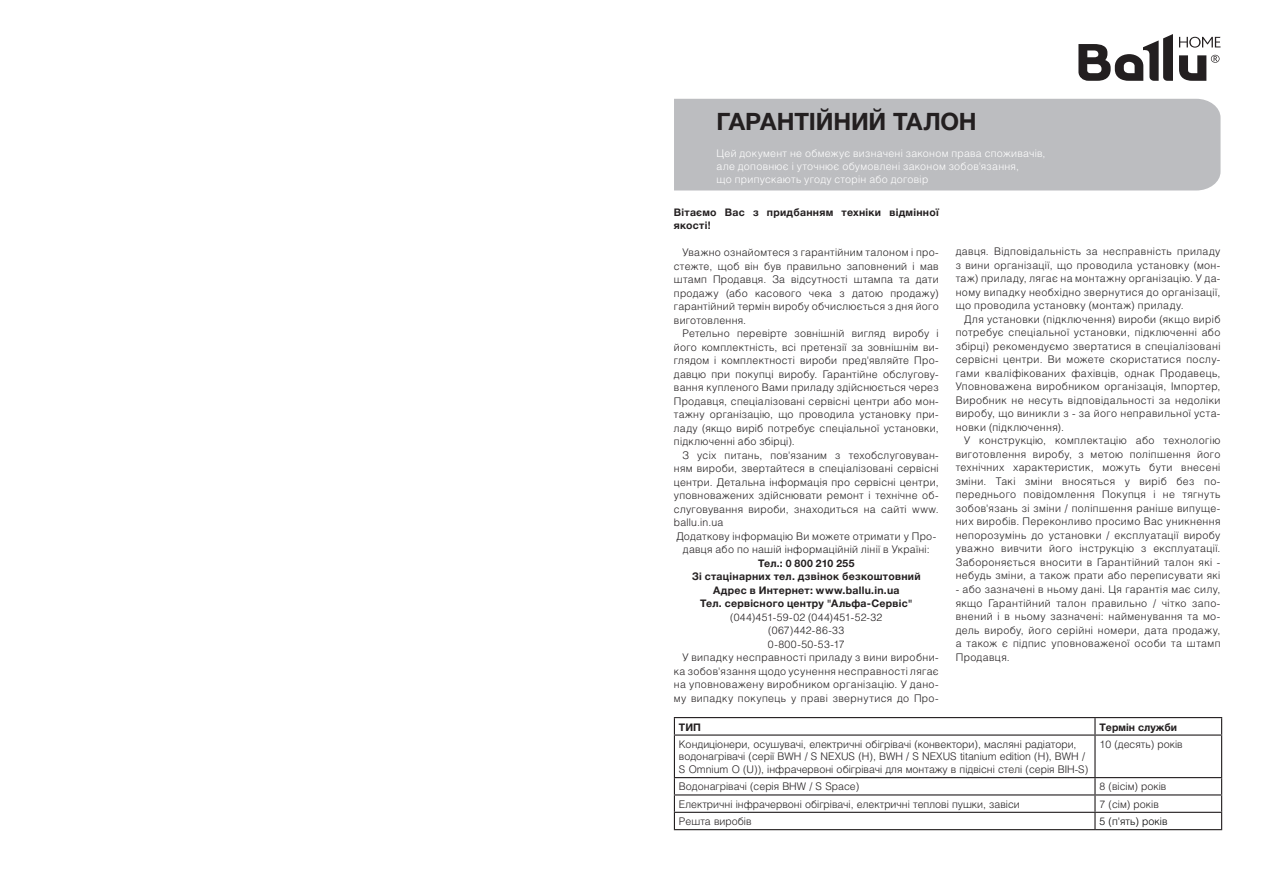
<style>
.page{position:relative;width:1263px;height:893px;background:#fff}
.page>*{position:absolute;margin:0;border:0;box-sizing:border-box;transform-origin:0 0}
.t1{font:700 24px "Helvetica Neue LTCYR";letter-spacing:-.01em;color:#231f20}
.t2{font:300 10.5px/13.5px "Helios";letter-spacing:.03em;color:#231f20;text-align:justify}
.t3{font:300 10.5px/12.6px "Helios";color:#231f20}
.t4{font:700 10.5px/13.5px "Helvetica Neue LTCYR";letter-spacing:.025em;color:#231f20}
.t5{font:300 10.5px/12.6px "Helios";letter-spacing:.025em;color:#fff}
.t6{font:300 10.5px "Helios";color:#000}
.t7{font:700 10.5px "Helvetica Neue LTCYR";color:#231f20}
</style>
<div class="page">
<div style="left:674px;top:99px;width:546px;height:91px;background:#bcbdc0"></div>
<hr style="left:674px;top:717px;width:421px;height:1px;background:#231f20">
<svg style="left:674px;top:718px;width:1px;height:16px"></svg>
<hr style="left:1095px;top:717px;width:127px;height:1px;background:#231f20">
<svg style="left:1094px;top:718px;width:1px;height:16px"></svg>
<svg style="left:1221px;top:718px;width:1px;height:16px"></svg>
<hr style="left:674px;top:734px;width:421px;height:2px;background:#231f20">
<hr style="left:674px;top:736px;width:1px;height:41px;background:#231f20">
<hr style="left:1095px;top:734px;width:127px;height:2px;background:#231f20">
<hr style="left:1094px;top:736px;width:1px;height:41px;background:#231f20">
<hr style="left:1221px;top:736px;width:1px;height:41px;background:#231f20">
<hr style="left:674px;top:777px;width:421px;height:1px;background:#231f20">
<hr style="left:1095px;top:777px;width:127px;height:1px;background:#231f20">
<hr style="left:674px;top:794px;width:421px;height:1px;background:#231f20">
<hr style="left:1095px;top:794px;width:127px;height:1px;background:#231f20">
<hr style="left:674px;top:812px;width:421px;height:1px;background:#231f20">
<svg style="left:674px;top:778px;width:1px;height:51px"></svg>
<hr style="left:1095px;top:812px;width:127px;height:1px;background:#231f20">
<svg style="left:1094px;top:778px;width:1px;height:51px"></svg>
<svg style="left:1221px;top:778px;width:1px;height:51px"></svg>
<hr style="left:674px;top:829px;width:421px;height:1px;background:#231f20">
<hr style="left:1095px;top:829px;width:127px;height:1px;background:#231f20">
<svg style="left:1078px;top:34px;width:142px;height:47px"></svg>
<h1 class="t1" style="left:717px;top:109px;width:262px">ГАРАНТІЙНИЙ ТАЛОН</h1>
<p class="t5" style="left:717px;top:147px;width:330px">Цей документ не обмежує визначені законом права споживачів, але доповнює і уточнює обумовлені законом зобов'язання,<br>що припускають угоду сторін або договір</p>
<p class="t4" style="left:674px;top:205px;width:266px">Вітаємо Вас з придбанням техніки відмінної якості!</p>
<p class="t2" style="left:674px;top:246px;width:266px;text-indent:9px">Уважно ознайомтеся з гарантійним талоном і про&shy;стежте, щоб він був правильно заповнений і мав штамп Продавця. За відсутності штампа та дати продажу (або касового чека з датою продажу) гарантійний термін виробу обчислюється з дня його виготовлення.</p>
<p class="t2" style="left:674px;top:327px;width:266px;text-indent:9px">Ретельно перевірте зовнішній вигляд виробу і його комплектність, всі претензії за зовнішнім ви&shy;глядом і комплектності вироби пред'являйте Про&shy;давцю при покупці виробу. Гарантійне обслугову&shy;вання купленого Вами приладу здійснюється через Продавця, спеціалізовані сервісні центри або мон&shy;тажну організацію, що проводила установку при&shy;ладу (якщо виріб потребує спеціальної установки, підключенні або збірці).</p>
<p class="t2" style="left:682px;top:448px;width:258px">З усіх питань, пов'язаним з техобслуговуван-</p>
<p class="t2" style="left:674px;top:462px;width:266px">ням вироби, звертайтеся в спеціалізовані сервісні</p>
<p class="t2" style="left:674px;top:475px;width:266px">центри. Детальна інформація про сервісні центри,</p>
<p class="t2" style="left:674px;top:489px;width:266px">уповноважених здійснювати ремонт і технічне об-</p>
<p class="t2" style="left:674px;top:502px;width:266px">слуговування вироби, знаходиться на сайті www.</p>
<p class="t2" style="left:674px;top:516px;width:51px">ballu.in.ua</p>
<p class="t2" style="left:676px;top:529px;width:261px">Додаткову інформацію Ви можете отримати у Про-</p>
<p class="t2" style="left:683px;top:543px;width:248px">давця або по нашій інформаційній лінії в Україні:</p>
<p class="t4" style="left:692px;top:556px;width:230px;text-align:center">Тел.: 0 800 210 255<br>Зі стацінарних тел. дзвінок безкоштовний Адрес в Интернет: www.ballu.in.ua<br>Тел. сервісного центру "Альфа-Сервіс"</p>
<p class="t2" style="left:730px;top:610px;width:154px">(044)451-59-02 (044)451-52-32</p>
<p class="t2" style="left:768px;top:624px;width:78px">(067)442-86-33</p>
<p class="t2" style="left:768px;top:637px;width:78px">0-800-50-53-17</p>
<p class="t2" style="left:682px;top:651px;width:258px">У випадку несправності приладу з вини виробни-</p>
<p class="t2" style="left:674px;top:664px;width:266px">ка зобов'язання щодо усунення несправності лягає</p>
<p class="t2" style="left:674px;top:678px;width:266px">на уповноважену виробником організацію. У дано-</p>
<p class="t2" style="left:674px;top:691px;width:266px">му випадку покупець у праві звернутися до Про-</p>
<p class="t2" style="left:956px;top:245px;width:266px">давця. Відповідальність за несправність приладу з вини організації, що проводила установку (мон&shy;таж) приладу, лягає на монтажну організацію. У да&shy;ному випадку необхідно звернутися до організації, що проводила установку (монтаж) приладу.</p>
<p class="t2" style="left:956px;top:312px;width:266px;text-indent:9px">Для установки (підключення) вироби (якщо виріб потребує спеціальної установки, підключенні або збірці) рекомендуємо звертатися в спеціалізовані сервісні центри. Ви можете скористатися послу&shy;гами кваліфікованих фахівців, однак Продавець, Уповноважена виробником організація, Імпортер, Виробник не несуть відповідальності за недоліки виробу, що виникли з за його неправильної уста&shy;новки (підключення).</p>
<p class="t2" style="left:964px;top:434px;width:258px">У конструкцію, комплектацію або технологію</p>
<p class="t2" style="left:956px;top:447px;width:266px">виготовлення виробу, з метою поліпшення його</p>
<p class="t2" style="left:956px;top:461px;width:266px">технічних характеристик, можуть бути внесені</p>
<p class="t2" style="left:956px;top:474px;width:266px">зміни. Такі зміни вносяться у виріб без по-</p>
<p class="t2" style="left:956px;top:488px;width:266px">переднього повідомлення Покупця і не тягнуть</p>
<p class="t2" style="left:956px;top:501px;width:266px">зобов'язань зі зміни / поліпшення раніше випуще-</p>
<p class="t2" style="left:956px;top:515px;width:266px">них виробів. Переконливо просимо Вас уникнення</p>
<p class="t2" style="left:956px;top:528px;width:266px">непорозумінь до установки / експлуатації виробу</p>
<p class="t2" style="left:956px;top:542px;width:266px">уважно вивчити його інструкцію з експлуатації.</p>
<p class="t2" style="left:956px;top:555px;width:258px">Забороняється вносити в Гарантійний талон які</p>
<p class="t2" style="left:956px;top:569px;width:266px">небудь зміни, а також прати або переписувати які</p>
<p class="t2" style="left:962px;top:582px;width:259px">або зазначені в ньому дані. Ця гарантія має силу,</p>
<p class="t2" style="left:956px;top:596px;width:266px">якщо Гарантійний талон правильно / чітко запо-</p>
<p class="t2" style="left:956px;top:609px;width:266px">внений і в ньому зазначені: найменування та мо-</p>
<p class="t2" style="left:956px;top:623px;width:266px">дель виробу, його серійні номери, дата продажу,</p>
<p class="t2" style="left:956px;top:636px;width:266px">а також є підпис уповноваженої особи та штамп</p>
<p class="t2" style="left:956px;top:650px;width:56px">Продавця.</p>
<p class="t4" style="left:679px;top:720px;width:23px">ТИП</p>
<p class="t7" style="left:1099px;top:721px;width:79px">Термін служби</p>
<p class="t3" style="left:679px;top:738px;width:411px">Кондиціонери, осушувачі, електричні обігрівачі (конвектори), масляні радіатори, водонагрівачі (серії BWH / S NEXUS (H), BWH / S NEXUS titanium edition (H), BWH /<br>S Omnium O (U)), інфрачервоні обігрівачі для монтажу в підвісні стелі (серія BIH-S)</p>
<p class="t3" style="left:1099px;top:738px;width:85px">10 (десять) років</p>
<p class="t3" style="left:679px;top:780px;width:182px">Водонагрівачі (серія BHW / S Space)</p>
<p class="t3" style="left:1099px;top:780px;width:68px">8 (вісім) років</p>
<p class="t3" style="left:679px;top:798px;width:342px">Електричні інфрачервоні обігрівачі, електричні теплові пушки, завіси</p>
<p class="t3" style="left:1099px;top:798px;width:61px">7 (сім) років</p>
<p class="t3" style="left:679px;top:815px;width:74px">Решта виробів</p>
<p class="t6" style="left:1099px;top:815px;width:69px">5 (п'ять) років</p>
</div>
